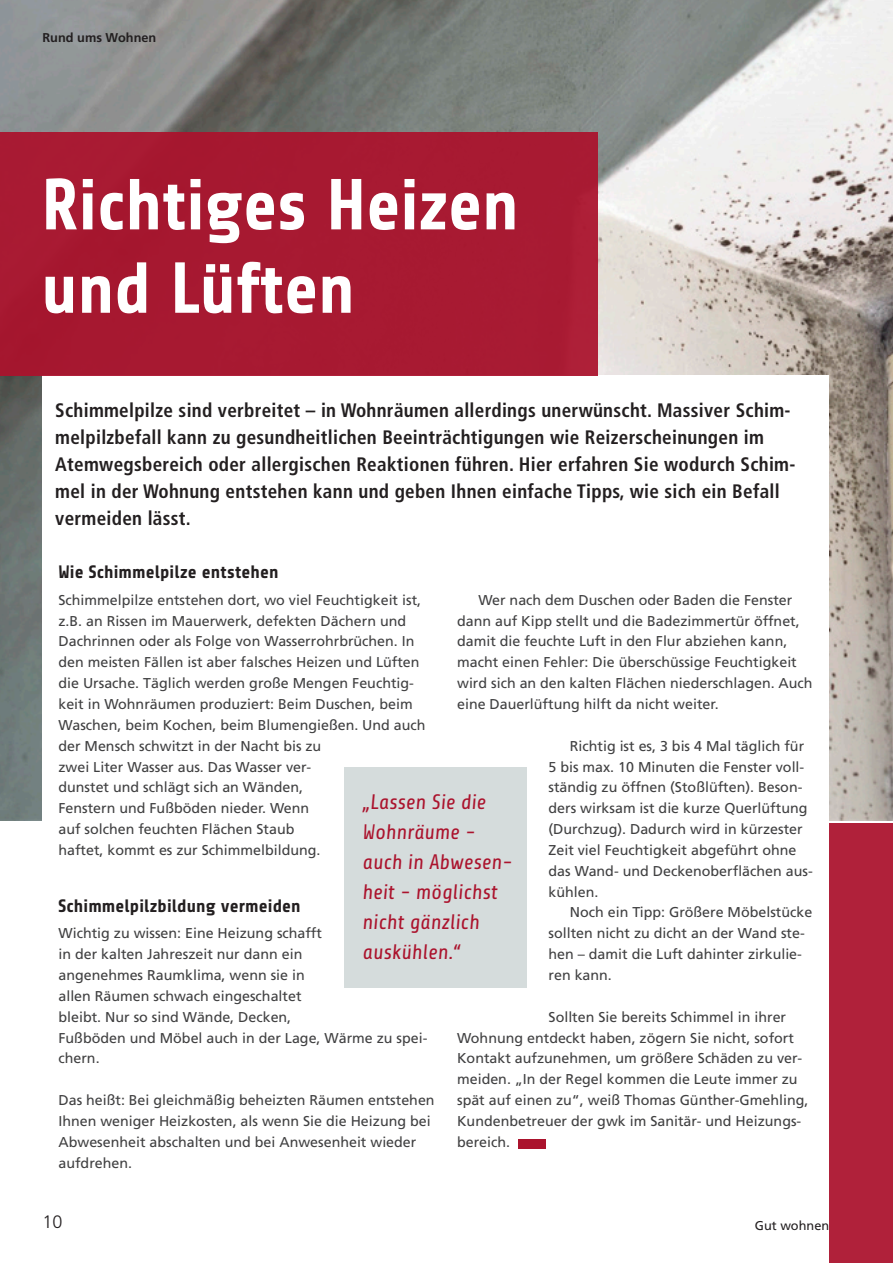
<style>
.page{position:relative;width:893px;height:1263px;background:#fff}
.page>*{position:absolute;margin:0;border:0;box-sizing:border-box;transform-origin:0 0}
.t1{font:700 72px/83.4px "Share";color:#fff}
.t2{font:italic 21px/30px "Share";color:#ab132d}
.t3{font:700 condensed 19.5px/27px "Frutiger";letter-spacing:.015em;color:#231f20}
.t4{font:700 18px "Share";letter-spacing:.01em;color:#231f20}
.t5{font:300 18px "Frutiger";color:#231f20}
.t6{font:14.25px/20.9px "Frutiger";color:#404041}
.t7{font:700 12.75px "Frutiger";color:#231f20}
.t8{font:12.75px "Frutiger";color:#231f20}
</style>
<div class="page">
<img style="left:0;top:0;width:893px;height:820px">
<div style="left:43px;top:376px;width:786px;height:823px;background:#fff"></div>
<div style="left:344px;top:767px;width:183px;height:221px;background:#d5dcdc"></div>
<div style="left:829px;top:823px;width:64px;height:440px;background:#b0213a"></div>
<div style="left:0;top:132px;width:597px;height:244px;background:#ab132d"></div>
<div style="left:519px;top:1138px;width:27px;height:10px;background:#ab132d"></div>
<p class="t7" style="left:43px;top:30px;width:115px">Rund ums Wohnen</p>
<h1 class="t1" style="left:41px;top:165px;width:479px">Richtiges Heizen und Lüften</h1>
<p class="t3" style="left:55px;top:397px;width:742px">Schimmelpilze sind verbreitet – in Wohnräumen allerdings unerwünscht. Massiver Schim&shy;melpilzbefall kann zu gesundheitlichen Beeinträchtigungen wie Reizerscheinungen im Atemwegsbereich oder allergischen Reaktionen führen. Hier erfahren Sie wodurch Schim&shy;mel in der Wohnung entstehen kann und geben Ihnen einfache Tipps, wie sich ein Befall vermeiden lässt.</p>
<p class="t4" style="left:58px;top:562px;width:221px">Wie Schimmelpilze entstehen</p>
<p class="t6" style="left:58px;top:589px;width:369px">Schimmelpilze entstehen dort, wo viel Feuchtigkeit ist, z.B. an Rissen im Mauerwerk, defekten Dächern und Dachrinnen oder als Folge von Wasserrohrbrüchen. In den meisten Fällen ist aber falsches Heizen und Lüften die Ursache. Täglich werden große Mengen Feuchtig&shy;keit in Wohnräumen produziert: Beim Duschen, beim Waschen, beim Kochen, beim Blumengießen. Und auch der Mensch schwitzt in der Nacht bis zu<br>zwei Liter Wasser aus. Das Wasser ver-<br>dunstet und schlägt sich an Wänden,<br>Fenstern und Fußböden nieder. Wenn<br>auf solchen feuchten Flächen Staub<br>haftet, kommt es zur Schimmelbildung.</p>
<p class="t6" style="left:457px;top:589px;width:357px;text-indent:21px">Wer nach dem Duschen oder Baden die Fenster dann auf Kipp stellt und die Badezimmertür öffnet, damit die feuchte Luft in den Flur abziehen kann, macht einen Fehler: Die überschüssige Feuchtigkeit wird sich an den kalten Flächen niederschlagen. Auch eine Dauerlüftung hilft da nicht weiter.</p>
<p class="t6" style="left:548px;top:735px;width:266px;text-indent:21px">Richtig ist es, 3 bis 4 Mal täglich für 5 bis max. 10 Minuten die Fenster voll&shy;ständig zu öffnen (Stoßlüften). Beson&shy;ders wirksam ist die kurze Querlüftung (Durchzug). Dadurch wird in kürzester Zeit viel Feuchtigkeit abgeführt ohne das Wand- und Deckenoberflächen aus&shy;kühlen.</p>
<p class="t6" style="left:548px;top:902px;width:265px;text-indent:21px">Noch ein Tipp: Größere Möbelstücke sollten nicht zu dicht an der Wand ste&shy;hen – damit die Luft dahinter zirkulie&shy;ren kann.</p>
<p class="t6" style="left:457px;top:1006px;width:353px;text-indent:91px">Sollten Sie bereits Schimmel in ihrer Wohnung entdeckt haben, zögern Sie nicht, sofort Kontakt aufzunehmen, um größere Schäden zu ver&shy;meiden. „In der Regel kommen die Leute immer zu spät auf einen zu“, weiß Thomas Günther-Gmehling, Kundenbetreuer der gwk im Sanitär- und Heizungs&shy;bereich.</p>
<h2 class="t2" style="left:363px;top:788px;width:151px">„Lassen Sie die<br>Wohnräume - auch in Abwesen&shy;heit - möglichst nicht gänzlich auskühlen.“</h2>
<p class="t4" style="left:58px;top:895px;width:244px">Schimmelpilzbildung vermeiden</p>
<p class="t6" style="left:58px;top:923px;width:370px">Wichtig zu wissen: Eine Heizung schafft<br>in der kalten Jahreszeit nur dann ein<br>angenehmes Raumklima, wenn sie in<br>allen Räumen schwach eingeschaltet<br>bleibt. Nur so sind Wände, Decken,<br>Fußböden und Möbel auch in der Lage, Wärme zu spei&shy;chern.</p>
<p class="t6" style="left:58px;top:1090px;width:378px">Das heißt: Bei gleichmäßig beheizten Räumen entstehen Ihnen weniger Heizkosten, als wenn Sie die Heizung bei Abwesenheit abschalten und bei Anwesenheit wieder aufdrehen.</p>
<p class="t5" style="left:43px;top:1212px;width:22px">10</p>
<p class="t8" style="left:755px;top:1218px;width:76px">Gut wohnen</p>
</div>
